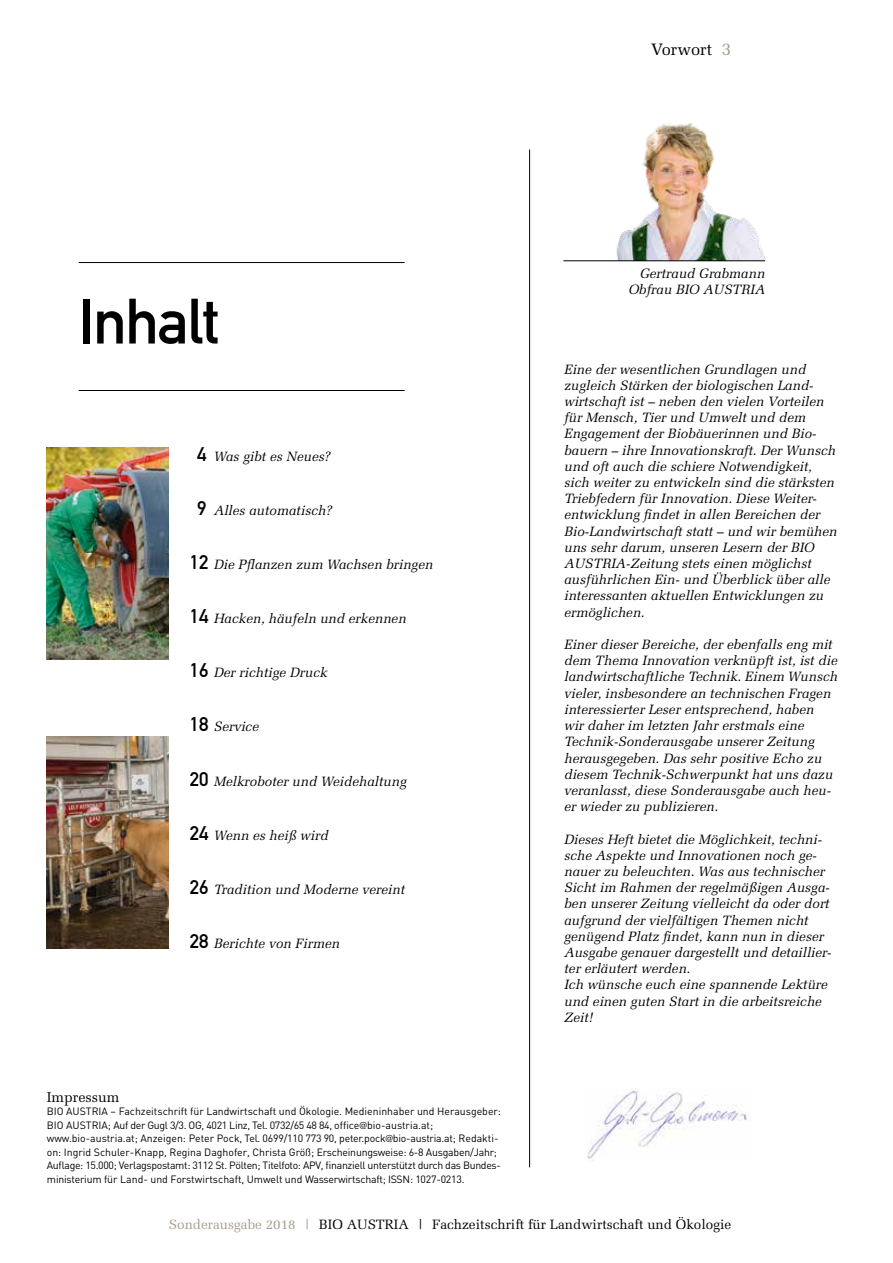
<style>
.page{position:relative;width:893px;height:1263px;background:#fff}
.page>*{position:absolute;margin:0;border:0;box-sizing:border-box;transform-origin:0 0}
.t1{font:63px "DIN Mittelschrift Std";letter-spacing:-.025em;color:#000}
.t2{font:16.5px "Melior LT Std";color:#000}
.t3{font:14.25px "Melior LT Std";color:#000}
.t4{font:italic 13.5px/16.2px "Melior LT Std";color:#000}
.t5{font:13.5px "Melior LT Std";color:#000}
.t6{font:10.5px/13.5px "DIN";letter-spacing:-.02em;color:#000}
.s1{font-size:18px;color:#a79d8e}
.s2{font-family:"DIN Mittelschrift Std";font-style:normal;font-size:19.5px}
.s3{font-family:"Corporate S"}
.s4{color:#a79d8e}
</style>
<div class="page">
<img style="left:568px;top:123px;width:198px;height:138px">
<hr style="left:563px;top:261px;width:202px;height:1px;background:#000">
<hr style="left:529px;top:150px;width:1px;height:1017px;background:#000">
<img style="left:587px;top:1088px;width:160px;height:73px">
<hr style="left:79px;top:262px;width:326px;height:1px;background:#000">
<hr style="left:79px;top:390px;width:326px;height:1px;background:#000">
<img style="left:47px;top:447px;width:122px;height:212px">
<img style="left:47px;top:736px;width:122px;height:212px">
<p class="t2" style="left:651px;top:40px;width:82px">Vorwort <span class="s1">3</span></p>
<h1 class="t1" style="left:79px;top:284px;width:142px">Inhalt</h1>
<p class="t4" style="left:197px;top:448px;width:135px"><span class="s2">4</span> Was gibt es Neues?</p>
<p class="t4" style="left:197px;top:502px;width:136px"><span class="s2">9</span> Alles automatisch?</p>
<p class="t4" style="left:190px;top:556px;width:245px"><span class="s2">12</span> Die Pflanzen zum Wachsen bringen</p>
<p class="t4" style="left:190px;top:610px;width:218px"><span class="s2">14</span> Hacken, häufeln und erkennen</p>
<p class="t4" style="left:190px;top:665px;width:139px"><span class="s2">16</span> Der richtige Druck</p>
<p class="t4" style="left:190px;top:719px;width:71px"><span class="s2">18</span> Service</p>
<p class="t4" style="left:190px;top:773px;width:218px"><span class="s2">20</span> Melkroboter und Weidehaltung</p>
<p class="t4" style="left:190px;top:827px;width:140px"><span class="s2">24</span> Wenn es heiß wird</p>
<p class="t4" style="left:190px;top:881px;width:217px"><span class="s2">26</span> Tradition und Moderne vereint</p>
<p class="t4" style="left:190px;top:935px;width:152px"><span class="s2">28</span> Berichte von Firmen</p>
<p class="t3" style="left:47px;top:1088px;width:74px">Impressum</p>
<p class="t6" style="left:47px;top:1104px;width:456px">BIO AUSTRIA – Fachzeitschrift für Landwirtschaft und Ökologie. Medieninhaber und Herausgeber:<br>BIO AUSTRIA; Auf der Gugl 3/3. OG, 4021 Linz, Tel. 0732/65 48 84, office<span class="s3">@</span>bio-austria.at; www.bio-austria.at; Anzeigen: Peter Pock, Tel. 0699/110 773 90, peter.pock<span class="s3">@</span>bio-austria.at; Redakti&shy;on: Ingrid Schuler-Knapp, Regina Daghofer, Christa Größ; Erscheinungsweise: 6-8 Ausgaben/Jahr; Auflage: 15.000; Verlagspostamt: 3112 St. Pölten; Titelfoto: APV, finanziell unterstützt durch das Bundes&shy;ministerium für Land- und Forstwirtschaft, Umwelt und Wasserwirtschaft; ISSN: 1027-0213.</p>
<p class="t4" style="left:628px;top:265px;width:138px;text-align:right">Gertraud Grabmann<br>Obfrau BIO AUSTRIA</p>
<p class="t4" style="left:564px;top:361px;width:274px">Eine der wesentlichen Grundlagen und zugleich Stärken der biologischen Land&shy;wirtschaft ist – neben den vielen Vorteilen für Mensch, Tier und Umwelt und dem Engagement der Biobäuerinnen und Bio&shy;bauern – ihre Innovationskraft. Der Wunsch und oft auch die schiere Notwendigkeit, sich weiter zu entwickeln sind die stärksten Triebfedern für Innovation. Diese Weiter&shy;entwicklung findet in allen Bereichen der Bio-Landwirtschaft statt – und wir bemühen uns sehr darum, unseren Lesern der BIO AUSTRIA-Zeitung stets einen möglichst ausführlichen Ein- und Überblick über alle interessanten aktuellen Entwicklungen zu ermöglichen.</p>
<p class="t4" style="left:564px;top:636px;width:275px">Einer dieser Bereiche, der ebenfalls eng mit dem Thema Innovation verknüpft ist, ist die landwirtschaftliche Technik. Einem Wunsch vieler, insbesondere an technischen Fragen interessierter Leser entsprechend, haben<br>wir daher im letzten Jahr erstmals eine Technik-Sonderausgabe unserer Zeitung herausgegeben. Das sehr positive Echo zu diesem Technik-Schwerpunkt hat uns dazu veranlasst, diese Sonderausgabe auch heu&shy;er wieder zu publizieren.</p>
<p class="t4" style="left:564px;top:831px;width:269px">Dieses Heft bietet die Möglichkeit, techni&shy;sche Aspekte und Innovationen noch ge&shy;nauer zu beleuchten. Was aus technischer Sicht im Rahmen der regelmäßigen Ausga&shy;ben unserer Zeitung vielleicht da oder dort aufgrund der vielfältigen Themen nicht genügend Platz findet, kann nun in dieser Ausgabe genauer dargestellt und detaillier&shy;ter erläutert werden.<br>Ich wünsche euch eine spannende Lektüre und einen guten Start in die arbeitsreiche Zeit!</p>
<p class="t5" style="left:169px;top:1216px;width:564px"><span class="s4">Sonderausgabe 2018 |</span> BIO AUSTRIA | Fachzeitschrift für Landwirtschaft und Ökologie</p>
</div>
